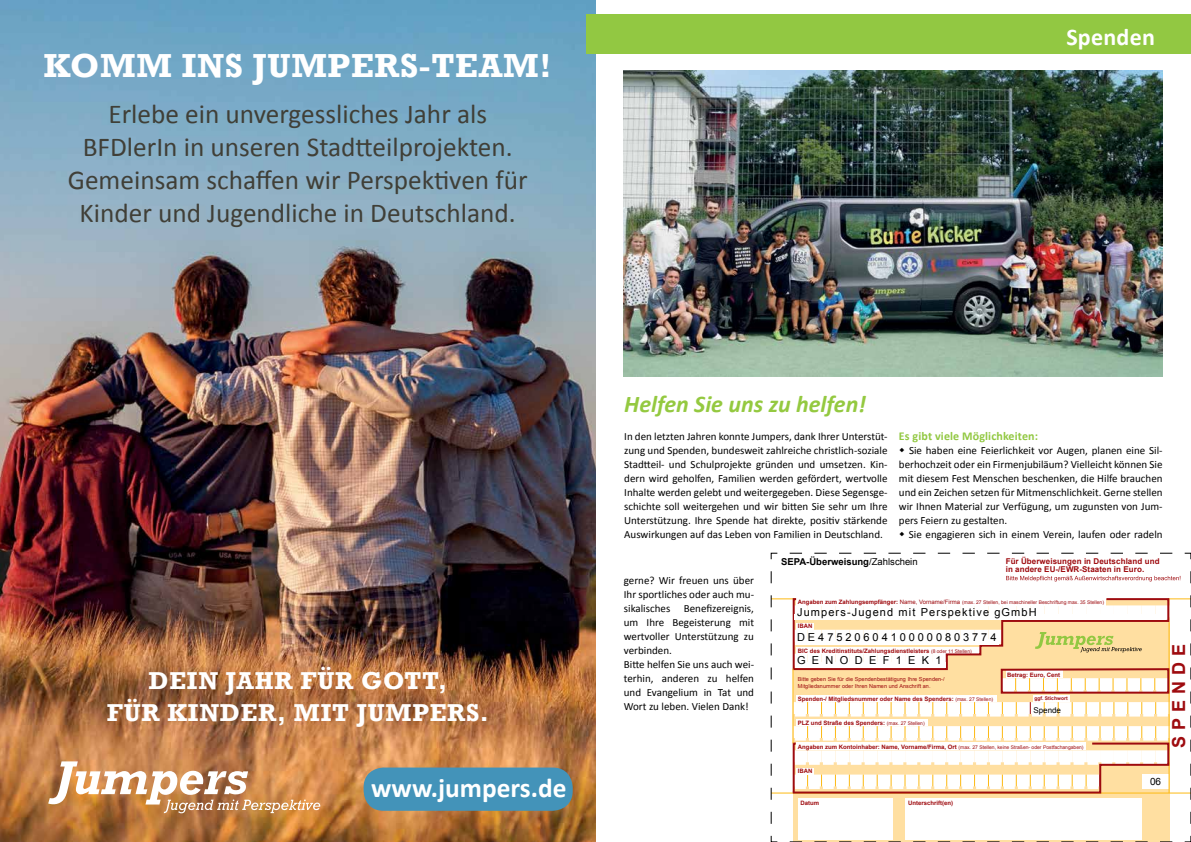
<style>
.page{position:relative;width:1191px;height:842px;background:#fff}
.page>*{position:absolute;margin:0;border:0;box-sizing:border-box;transform-origin:0 0}
.t1{font:700 34.1px "Rockwell";letter-spacing:.02em;color:#fff}
.t2{font:27.3px/32.8px "Calibri";color:#403f37;text-align:center}
.t3{font:700 27.3px "Calibri";color:#fff}
.t4{font:700 25px/32.8px "Rockwell";letter-spacing:.03em;color:#fff;text-align:center}
.t5{font:italic 700 24px "Calibri";color:#94c940}
.t6{font:700 24px "Calibri";letter-spacing:.01em;color:#fff}
.t7{font:700 18px "Arial";letter-spacing:.335em;color:#9e0b0f}
.t8{font:700 12px "Calibri";letter-spacing:.01em;color:#92c842}
.t9{font:11px/14px "Calibri";color:#000;text-align:justify}
.t10{font:11px "Arial";letter-spacing:.1em;color:#000}
.t11{font:11px/22.8px "Arial";letter-spacing:.265em;color:#000}
.t12{font:10px "Arial";color:#000}
.t13{font:700 9.5px "Arial";color:#000}
.t14{font:700 8px/8px "Arial";letter-spacing:.01em;color:#9e0b0f}
.t15{font:8px "Arial";color:#000}
.t16{font:700 6px "Arial";color:#9e0b0f}
.t17{font:5.5px/6.6px "Arial";letter-spacing:.01em;color:#9e0b0f}
.t18{font:5px "Arial";color:#9e0b0f}
.t19{font:700 5px "Arial";color:#9e0b0f}
.s1{font-weight:400}
.s2{font-weight:700;font-size:6px}
.s3{font-size:6px}
.s4{font-weight:400;font-size:5px}
</style>
<div class="page">
<img style="left:0;top:0;width:595px;height:842px">
<div style="left:363px;top:767px;width:210px;height:44px;background:#4393b9;border-radius:20px"></div>
<svg style="left:48px;top:761px;width:272px;height:52px"></svg>
<svg style="left:771px;top:553px;width:420px;height:289px"></svg>
<div style="left:587px;top:15px;width:604px;height:39px;background:#92c842"></div>
<img style="left:624px;top:71px;width:538px;height:306px">
<h1 class="t1" style="left:44px;top:45px;width:509px">KOMM INS JUMPERS-TEAM!</h1>
<h2 class="t2" style="left:68px;top:97px;width:461px">Erlebe ein unvergessliches Jahr als BFDlerIn in unseren Stadtteilprojekten.<br>Gemeinsam schaffen wir Perspektiven für Kinder und Jugendliche in Deutschland.</h2>
<h3 class="t6" style="left:1066px;top:20px;width:90px">Spenden</h3>
<h3 class="t4" style="left:107px;top:664px;width:383px">DEIN JAHR FÜR GOTT,<br>FÜR KINDER, MIT JUMPERS.</h3>
<h2 class="t3" style="left:371px;top:769px;width:197px">www.jumpers.de</h2>
<h3 class="t5" style="left:624px;top:387px;width:243px">Helfen Sie uns zu helfen!</h3>
<p class="t9" style="left:624px;top:429px;width:265px">In den letzten Jahren konnte Jumpers, dank Ihrer Unterstüt&shy;zung und Spenden, bundesweit zahlreiche christlich-soziale Stadtteil- und Schulprojekte gründen und umsetzen. Kin&shy;dern wird geholfen, Familien werden gefördert, wertvolle Inhalte werden gelebt und weitergegeben. Diese Segensge&shy;schichte soll weitergehen und wir bitten Sie sehr um Ihre Unterstützung. Ihre Spende hat direkte, positiv stärkende Auswirkungen auf das Leben von Familien in Deutschland.</p>
<p class="t8" style="left:899px;top:427px;width:141px">Es gibt viele Möglichkeiten:</p>
<p class="t9" style="left:899px;top:443px;width:265px;text-indent:10px">Sie haben eine Feierlichkeit vor Augen, planen eine Sil&shy;berhochzeit oder ein Firmenjubiläum? Vielleicht können Sie mit diesem Fest Menschen beschenken, die Hilfe brauchen und ein Zeichen setzen für Mitmenschlichkeit. Gerne stellen wir Ihnen Material zur Verfügung, um zugunsten von Jum&shy;pers Feiern zu gestalten.</p>
<p class="t9" style="left:909px;top:527px;width:255px">Sie engagieren sich in einem Verein, laufen oder radeln</p>
<p class="t9" style="left:624px;top:573px;width:132px;text-align:left">gerne? Wir freuen uns über<br>Ihr sportliches oder auch mu&shy;sikalisches Benefizereignis, um Ihre Begeisterung mit wertvoller Unterstützung zu verbinden.<br>Bitte helfen Sie uns auch wei&shy;terhin, anderen zu helfen und Evangelium in Tat und<br>Wort zu leben. Vielen Dank!</p>
<p class="t13" style="left:781px;top:555px;width:138px">SEPA-Überweisung<span class="s1">/Zahlschein</span></p>
<p class="t14" style="left:1005px;top:557px;width:155px">Für Überweisungen in Deutschland und in andere EU-/EWR-Staaten in Euro.</p>
<p class="t18" style="left:798px;top:598px;width:308px"><span class="s2">Angaben zum Zahlungsempfänger:</span> <span class="s3">Name, Vorname/Firma</span> (max. 27 Stellen, bei maschineller Beschriftung max. 35 Stellen)</p>
<p class="t10" style="left:797px;top:605px;width:241px">Jumpers-Jugend mit Perspektive gGmbH</p>
<p class="t11" style="left:797px;top:626px;width:201px">DE47520604100000803774<br>GENODEF1EK1</p>
<p class="t16" style="left:798px;top:622px;width:16px">IBAN</p>
<p class="t16" style="left:798px;top:646px;width:175px">BIC des Kreditinstituts/Zahlungsdienstleisters <span class="s4">(8 oder 11 Stellen)</span></p>
<p class="t17" style="left:798px;top:676px;width:148px">Bitte geben Sie für die Spendenbestätigung Ihre Spenden-/<br>Mitgliedsnummer oder Ihren Namen und Anschrift an.</p>
<p class="t16" style="left:798px;top:695px;width:197px">Spenden-/ Mitgliedsnummer oder Name des Spenders: <span class="s4">(max. 27 Stellen)</span></p>
<p class="t16" style="left:798px;top:719px;width:128px">PLZ und Straße des Spenders: <span class="s4">(max. 27 Stellen)</span></p>
<p class="t16" style="left:1007px;top:670px;width:55px">Betrag: Euro, Cent</p>
<p class="t19" style="left:1034px;top:695px;width:35px">ggf. Stichwort</p>
<p class="t15" style="left:1033px;top:704px;width:29px">Spende</p>
<p class="t18" style="left:798px;top:744px;width:287px"><span class="s2">Angaben zum Kontoinhaber: Name, Vorname/Firma, Ort</span> (max. 27 Stellen, keine Straßen- oder Postfachangaben)</p>
<p class="t16" style="left:798px;top:767px;width:16px">IBAN</p>
<p class="t16" style="left:800px;top:799px;width:20px">Datum</p>
<p class="t16" style="left:908px;top:799px;width:46px">Unterschrift(en)</p>
<p class="t12" style="left:1150px;top:775px;width:13px">06</p>
<h3 class="t7" style="left:1166px;top:748px;width:106px;rotate:-90deg">SPENDE</h3>
</div>
